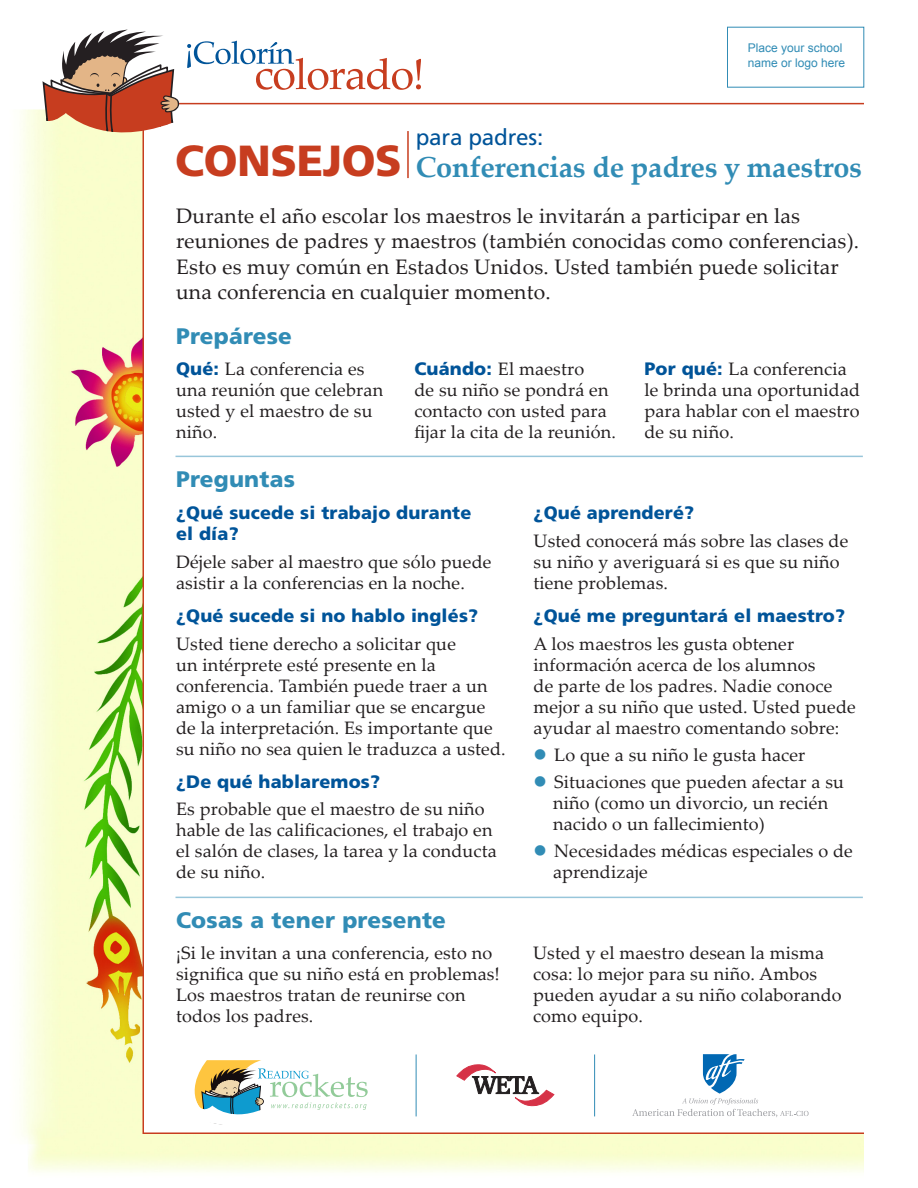
<style>
.page{position:relative;width:918px;height:1188px;background:#fff}
.page>*{position:absolute;margin:0;border:0;box-sizing:border-box;transform-origin:0 0}
.t1{font:900 43.5px "Frutiger";letter-spacing:-.01em;color:#c73d1f}
.t2{font:700 28.8px "Palatino Linotype";letter-spacing:-.01em;color:#318cb5}
.t3{font:900 22.5px "Frutiger";letter-spacing:.01em;color:#318cb5}
.t4{font:22.5px "Frutiger";letter-spacing:-.01em;color:#005499}
.t5{font:21px/25.5px "Palatino Linotype";letter-spacing:.01em;color:#231f20}
.t6{font:18px/21px "Palatino Linotype";letter-spacing:.01em;color:#231f20}
.t7{font:900 18px/21px "Frutiger";letter-spacing:.01em;color:#005499}
.t8{font:12px/14.4px "Arial";color:#318cb5}
.s1{font-family:"Frutiger";font-weight:900;color:#005499}
.s2{color:#318cb5}
</style>
<div class="page">
<img style="left:13px;top:221px;width:851px;height:951px">
<div style="left:142px;top:103px;width:723px;height:1031px;background:#fff;border:2px solid #c73d1f"></div>
<svg style="left:187px;top:41px;width:234px;height:49px"></svg>
<svg style="left:42px;top:29px;width:138px;height:120px"></svg>
<svg style="left:456px;top:1064px;width:98px;height:42px"></svg>
<svg style="left:632px;top:1054px;width:177px;height:63px"></svg>
<svg style="left:185px;top:1060px;width:183px;height:78px"></svg>
<hr style="left:594px;top:1054px;width:1px;height:62px;background:#318cb5">
<hr style="left:416px;top:1054px;width:1px;height:62px;background:#318cb5">
<hr style="left:176px;top:456px;width:687px;height:1px;background:#98c6da">
<hr style="left:176px;top:897px;width:687px;height:1px;background:#98c6da">
<hr style="left:407px;top:131px;width:2px;height:47px;background:#c73d1f">
<p class="t8" style="left:748px;top:41px;width:99px">Place your school name or logo here</p>
<p class="t1" style="left:175px;top:135px;width:228px">CONSEJOS</p>
<p class="t4" style="left:416px;top:124px;width:129px">para padres:</p>
<p class="t2" style="left:416px;top:147px;width:448px">Conferencias de padres y maestros</p>
<p class="t5" style="left:176px;top:202px;width:685px">Durante el año escolar los maestros le invitarán a participar en las reuniones de padres y maestros (también conocidas como conferencias).<br>Esto es muy común en Estados Unidos. Usted también puede solicitar una conferencia en cualquier momento.</p>
<p class="t3" style="left:176px;top:322px;width:117px">Prepárese</p>
<p class="t6" style="left:176px;top:358px;width:209px"><span class="s1">Qué:</span> La conferencia es una reunión que celebran usted y el maestro de su niño.</p>
<p class="t6" style="left:414px;top:358px;width:203px"><span class="s1">Cuándo:</span> El maestro<br>de su niño se pondrá en contacto con usted para fijar la cita de la reunión.</p>
<p class="t6" style="left:644px;top:358px;width:217px"><span class="s1">Por qué:</span> La conferencia le brinda una oportunidad para hablar con el maestro de su niño.</p>
<p class="t3" style="left:176px;top:466px;width:120px">Preguntas</p>
<p class="t7" style="left:176px;top:502px;width:297px">¿Qué sucede si trabajo durante el día?</p>
<p class="t6" style="left:176px;top:551px;width:317px">Déjele saber al maestro que sólo puede asistir a la conferencias en la noche.</p>
<p class="t7" style="left:176px;top:605px;width:304px">¿Qué sucede si no hablo inglés?</p>
<p class="t6" style="left:176px;top:632px;width:331px">Usted tiene derecho a solicitar que<br>un intérprete esté presente en la conferencia. También puede traer a un amigo o a un familiar que se encargue de la interpretación. Es importante que su niño no sea quien le traduzca a usted.</p>
<p class="t7" style="left:176px;top:771px;width:206px">¿De qué hablaremos?</p>
<p class="t6" style="left:176px;top:798px;width:322px">Es probable que el maestro de su niño hable de las calificaciones, el trabajo en el salón de clases, la tarea y la conducta de su niño.</p>
<p class="t7" style="left:534px;top:502px;width:162px">¿Qué aprenderé?</p>
<p class="t6" style="left:534px;top:529px;width:316px">Usted conocerá más sobre las clases de su niño y averiguará si es que su niño tiene problemas.</p>
<p class="t7" style="left:534px;top:605px;width:313px">¿Qué me preguntará el maestro?</p>
<p class="t6" style="left:534px;top:632px;width:324px">A los maestros les gusta obtener información acerca de los alumnos<br>de parte de los padres. Nadie conoce mejor a su niño que usted. Usted puede ayudar al maestro comentando sobre:</p>
<p class="t6" style="left:534px;top:743px;width:273px"><span class="s2">●</span> Lo que a su niño le gusta hacer</p>
<p class="t6" style="left:553px;top:770px;width:292px;text-indent:-20px"><span class="s2">●</span> Situaciones que pueden afectar a su niño (como un divorcio, un recién nacido o un fallecimiento)</p>
<p class="t6" style="left:553px;top:839px;width:301px;text-indent:-20px"><span class="s2">●</span> Necesidades médicas especiales o de aprendizaje</p>
<p class="t3" style="left:176px;top:906px;width:272px">Cosas a tener presente</p>
<p class="t6" style="left:176px;top:942px;width:325px">¡Si le invitan a una conferencia, esto no significa que su niño está en problemas!<br>Los maestros tratan de reunirse con todos los padres.</p>
<p class="t6" style="left:533px;top:942px;width:310px">Usted y el maestro desean la misma cosa: lo mejor para su niño. Ambos pueden ayudar a su niño colaborando como equipo.</p>
</div>
